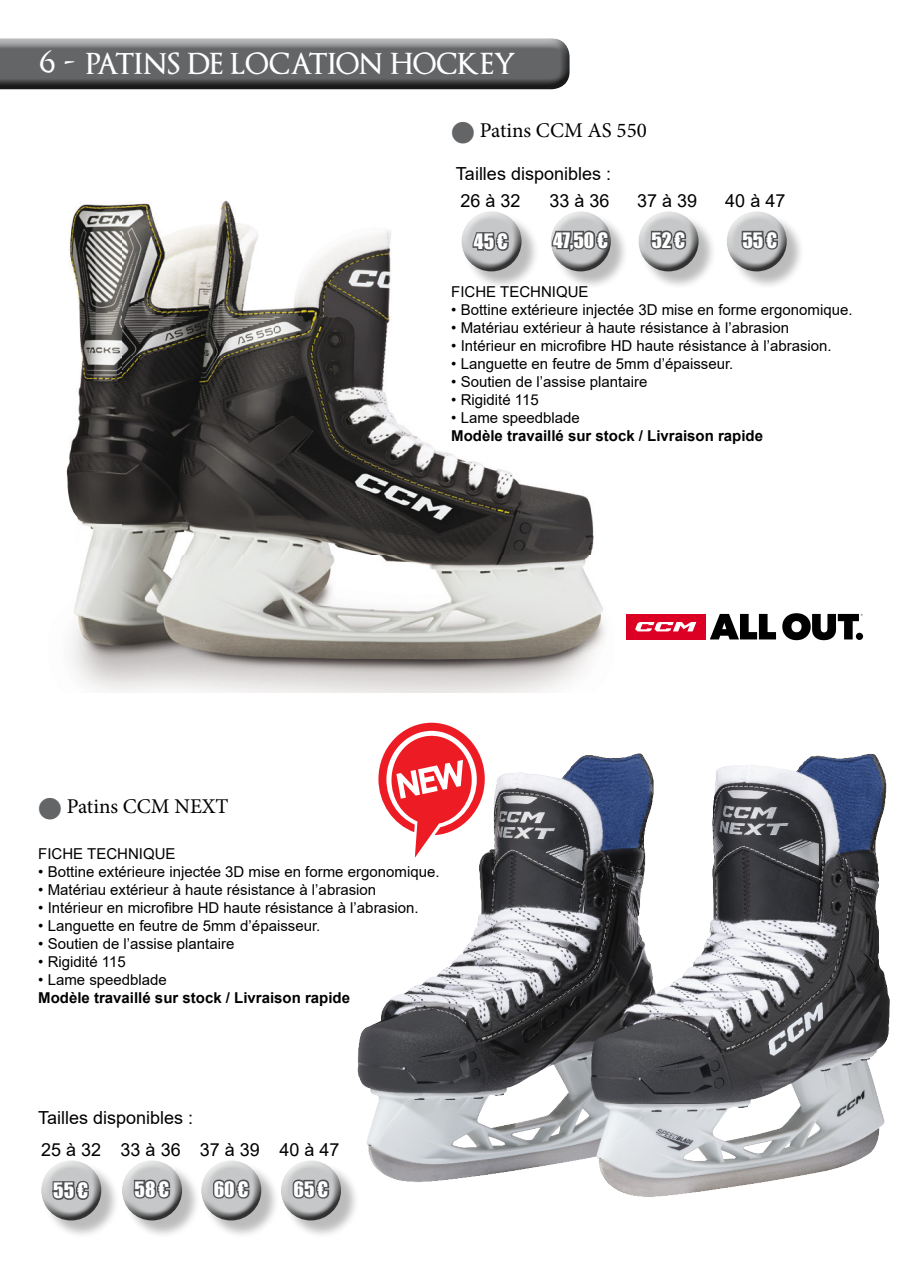
<style>
.page{position:relative;width:910px;height:1280px;background:#fff}
.page>*{position:absolute;margin:0;border:0;box-sizing:border-box;transform-origin:0 0}
.t1{font:600 28.5px "Optimus Princeps";color:#fff}
.t2{font:21px "Minion Pro";color:#000}
.t3{font:19.5px "Impact";color:#fff}
.t4{font:18px/31.2px "Arial";color:#000}
.t5{font:15px "Arial";color:#000}
.t6{font:700 15px "Arial";color:#000}
.s1{font-size:36px}
.s2{color:#646567}
</style>
<div class="page">
<div style="left:0;top:27px;width:572px;height:52px;background:#fff;opacity:.75"></div>
<div style="left:0;top:42px;width:572px;height:48px;background:#000;opacity:.75"></div>
<img style="left:68px;top:204px;width:53px;height:352px">
<img style="left:121px;top:200px;width:473px;height:356px">
<img style="left:72px;top:556px;width:585px;height:137px">
<svg style="left:66px;top:277px;width:15px;height:341px"></svg>
<div style="left:464px;top:213px;width:76px;height:77px;background:#000;opacity:.27"></div>
<div style="left:458px;top:209px;width:65px;height:49px;background:#fff"></div>
<div style="left:458px;top:220px;width:65px;height:52px;background:#000;opacity:.75"></div>
<svg style="left:471px;top:214px;width:40px;height:39px;background:#a1a2a3"></svg>
<div style="left:553px;top:213px;width:76px;height:77px;background:#000;opacity:.27"></div>
<div style="left:548px;top:209px;width:64px;height:49px;background:#fff"></div>
<div style="left:548px;top:220px;width:64px;height:52px;background:#000;opacity:.75"></div>
<svg style="left:550px;top:212px;width:61px;height:41px;background:#a4a5a6"></svg>
<div style="left:641px;top:213px;width:76px;height:77px;background:#000;opacity:.27"></div>
<div style="left:635px;top:209px;width:65px;height:49px;background:#fff;opacity:.75"></div>
<div style="left:635px;top:220px;width:65px;height:52px;background:#000;opacity:.75"></div>
<svg style="left:649px;top:228px;width:39px;height:24px"></svg>
<svg style="left:710px;top:614px;width:66px;height:25px"></svg>
<div style="left:626px;top:614px;width:79px;height:25px;background:#dd0025"></div>
<svg style="left:635px;top:622px;width:61px;height:9px"></svg>
<svg style="left:782px;top:613px;width:81px;height:27px"></svg>
<div style="left:43px;top:1162px;width:77px;height:77px;background:#000;opacity:.27"></div>
<div style="left:38px;top:1158px;width:65px;height:49px;background:#fff;opacity:.75"></div>
<div style="left:38px;top:1169px;width:65px;height:52px;background:#000;opacity:.75"></div>
<svg style="left:51px;top:1178px;width:40px;height:24px"></svg>
<div style="left:124px;top:1162px;width:76px;height:77px;background:#000;opacity:.27"></div>
<div style="left:119px;top:1158px;width:64px;height:49px;background:#fff;opacity:.75"></div>
<div style="left:119px;top:1169px;width:64px;height:52px;background:#000;opacity:.75"></div>
<svg style="left:132px;top:1177px;width:40px;height:24px"></svg>
<div style="left:203px;top:1162px;width:76px;height:77px;background:#000;opacity:.27"></div>
<div style="left:198px;top:1158px;width:65px;height:49px;background:#fff;opacity:.75"></div>
<div style="left:198px;top:1169px;width:65px;height:52px;background:#000;opacity:.75"></div>
<svg style="left:211px;top:1177px;width:41px;height:24px"></svg>
<div style="left:283px;top:1162px;width:76px;height:77px;background:#000;opacity:.27"></div>
<div style="left:278px;top:1158px;width:64px;height:49px;background:#fff;opacity:.75"></div>
<div style="left:278px;top:1169px;width:64px;height:52px;background:#000;opacity:.75"></div>
<svg style="left:290px;top:1177px;width:41px;height:24px"></svg>
<div style="left:729px;top:213px;width:76px;height:77px;background:#000;opacity:.27"></div>
<div style="left:724px;top:209px;width:64px;height:49px;background:#fff;opacity:.75"></div>
<div style="left:724px;top:220px;width:64px;height:52px;background:#000;opacity:.75"></div>
<svg style="left:740px;top:228px;width:40px;height:24px"></svg>
<img style="left:340px;top:679px;width:550px;height:560px">
<svg style="left:378px;top:723px;width:107px;height:135px"></svg>
<h1 class="t1" style="left:39px;top:49px;width:478px"><span class="s1">6 -</span> PATINS DE LOCATION HOCKEY</h1>
<h2 class="t2" style="left:451px;top:116px;width:197px"><span class="s2">●</span> Patins CCM AS 550</h2>
<p class="t4" style="left:456px;top:158px;width:157px">Tailles disponibles :</p>
<p class="t4" style="left:460px;top:185px;width:62px">26 à 32</p>
<h3 class="t3" style="left:474px;top:226px;width:36px">45 €</h3>
<p class="t4" style="left:549px;top:185px;width:62px">33 à 36</p>
<h3 class="t3" style="left:553px;top:225px;width:57px">47,50 €</h3>
<p class="t4" style="left:637px;top:185px;width:62px">37 à 39</p>
<h3 class="t3" style="left:652px;top:225px;width:35px">52 €</h3>
<p class="t4" style="left:725px;top:185px;width:62px">40 à 47</p>
<h3 class="t3" style="left:742px;top:225px;width:36px">55 €</h3>
<p class="t5" style="left:451px;top:281px;width:139px">FICHE TECHNIQUE</p>
<p class="t5" style="left:451px;top:299px;width:403px">• Bottine extérieure injectée 3D mise en forme ergonomique.</p>
<p class="t5" style="left:451px;top:317px;width:339px">• Matériau extérieur à haute résistance à l’abrasion</p>
<p class="t5" style="left:451px;top:335px;width:382px">• Intérieur en microfibre HD haute résistance à l’abrasion.</p>
<p class="t5" style="left:451px;top:353px;width:284px">• Languette en feutre de 5mm d’épaisseur.</p>
<p class="t5" style="left:451px;top:371px;width:198px">• Soutien de l’assise plantaire</p>
<p class="t5" style="left:451px;top:389px;width:89px">• Rigidité 115</p>
<p class="t5" style="left:451px;top:407px;width:130px">• Lame speedblade</p>
<p class="t6" style="left:451px;top:425px;width:313px">Modèle travaillé sur stock / Livraison rapide</p>
<h2 class="t2" style="left:38px;top:792px;width:192px"><span class="s2">●</span> Patins CCM NEXT</h2>
<p class="t5" style="left:38px;top:843px;width:139px">FICHE TECHNIQUE</p>
<p class="t5" style="left:38px;top:861px;width:403px">• Bottine extérieure injectée 3D mise en forme ergonomique.</p>
<p class="t5" style="left:38px;top:879px;width:339px">• Matériau extérieur à haute résistance à l’abrasion</p>
<p class="t5" style="left:38px;top:897px;width:382px">• Intérieur en microfibre HD haute résistance à l’abrasion.</p>
<p class="t5" style="left:38px;top:915px;width:284px">• Languette en feutre de 5mm d’épaisseur.</p>
<p class="t5" style="left:38px;top:933px;width:198px">• Soutien de l’assise plantaire</p>
<p class="t5" style="left:38px;top:951px;width:89px">• Rigidité 115</p>
<p class="t5" style="left:38px;top:969px;width:130px">• Lame speedblade</p>
<p class="t6" style="left:38px;top:987px;width:313px">Modèle travaillé sur stock / Livraison rapide</p>
<p class="t4" style="left:38px;top:1102px;width:157px">Tailles disponibles :<br>25 à 32</p>
<p class="t4" style="left:121px;top:1133px;width:62px">33 à 36</p>
<h3 class="t3" style="left:135px;top:1174px;width:36px">58 €</h3>
<h3 class="t3" style="left:53px;top:1175px;width:36px">55 €</h3>
<p class="t4" style="left:200px;top:1133px;width:62px">37 à 39</p>
<h3 class="t3" style="left:214px;top:1174px;width:36px">60 €</h3>
<p class="t4" style="left:280px;top:1133px;width:62px">40 à 47</p>
<h3 class="t3" style="left:293px;top:1174px;width:36px">65 €</h3>
</div>
